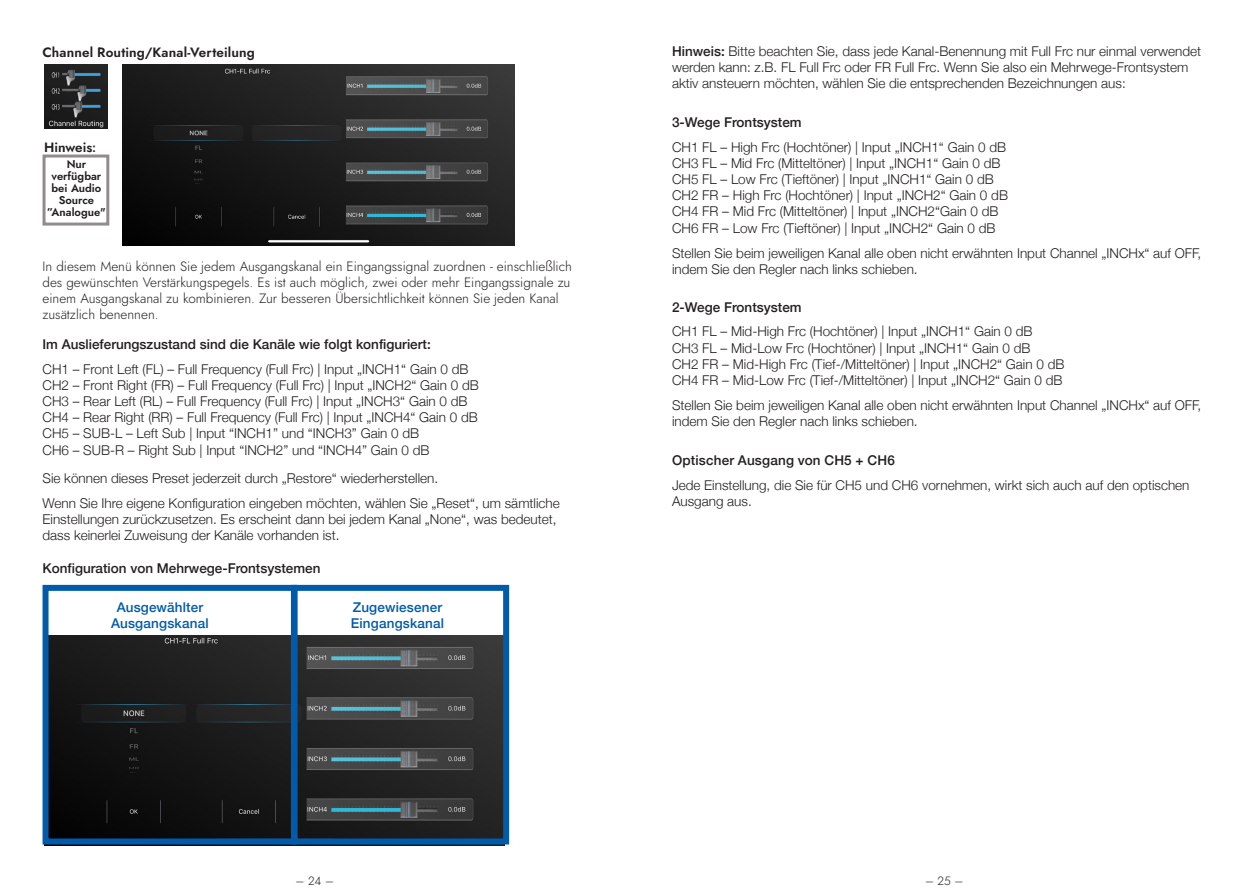
<style>
.page{position:relative;width:1259px;height:893px;background:#fff}
.page>*{position:absolute;margin:0;border:0;box-sizing:border-box;transform-origin:0 0}
.t1{font:300 13.5px/16.2px "Helvetica Neue";color:#231f20}
.t2{font:13.5px/16.2px "Jost";color:#231f20}
.t3{font:500 13.5px "Helvetica Neue";color:#231f20}
.t4{font:500 13.5px/16.2px "Helvetica Neue";letter-spacing:.015em;color:#015aaa;text-align:center}
.t5{font:600 13.5px "Jost";letter-spacing:.005em;color:#231f20}
.t6{font:12px "Jost";color:#231f20}
.t7{font:600 11.25px/12px "Jost";color:#231f20;text-align:center}
.s1{font-family:"Arial";font-weight:700;font-size:12px}
.s2{font-weight:500}
</style>
<div class="page">
<img style="left:44px;top:65px;width:64px;height:64px">
<div style="left:43px;top:155px;width:66px;height:71px;border:3px solid #938a8c"></div>
<img style="left:123px;top:65px;width:391px;height:180px">
<img style="left:45px;top:635px;width:459px;height:210px">
<div style="left:43px;top:585px;width:254px;height:259px;border:6px solid #015aaa"></div>
<div style="left:292px;top:585px;width:217px;height:259px;border:6px solid #015aaa"></div>
<p class="t5" style="left:43px;top:43px;width:214px">Channel Routing/Kanal-Verteilung</p>
<p class="t5" style="left:44px;top:138px;width:54px">Hinweis<span class="s1">:</span></p>
<p class="t7" style="left:47px;top:158px;width:60px">Nur verfügbar bei Audio<br>Source ”Analogue"</p>
<p class="t2" style="left:43px;top:258px;width:531px">In diesem Menü können Sie jedem Ausgangskanal ein Eingangssignal zuordnen - einschließlich des gewünschten Verstärkungspegels. Es ist auch möglich, zwei oder mehr Eingangssignale zu einem Ausgangskanal zu kombinieren. Zur besseren Übersichtlichkeit können Sie jeden Kanal zusätzlich benennen.</p>
<p class="t3" style="left:43px;top:333px;width:390px">Im Auslieferungszustand sind die Kanäle wie folgt konfiguriert:</p>
<p class="t1" style="left:43px;top:360px;width:438px">CH1 – Front Left (FL) – Full Frequency (Full Frc) | Input „INCH1“ Gain 0 dB CH2 – Front Right (FR) – Full Frequency (Full Frc) | Input „INCH2“ Gain 0 dB CH3 – Rear Left (RL) – Full Frequency (Full Frc) | Input „INCH3“ Gain 0 dB CH4 – Rear Right (RR) – Full Frequency (Full Frc) | Input „INCH4“ Gain 0 dB CH5 – SUB-L – Left Sub | Input “INCH1” und “INCH3” Gain 0 dB<br>CH6 – SUB-R – Right Sub | Input “INCH2” und “INCH4” Gain 0 dB</p>
<p class="t1" style="left:43px;top:464px;width:519px;line-height:25.2px">Sie können dieses Preset jederzeit durch „Restore“ wiederherstellen.<br>Wenn Sie Ihre eigene Konfiguration eingeben möchten, wählen Sie „Reset“, um sämtliche</p>
<p class="t1" style="left:43px;top:510px;width:515px">Einstellungen zurückzusetzen. Es erscheint dann bei jedem Kanal „None“, was bedeutet, dass keinerlei Zuweisung der Kanäle vorhanden ist.</p>
<p class="t3" style="left:43px;top:557px;width:279px">Konfiguration von Mehrwege-Frontsystemen</p>
<p class="t4" style="left:111px;top:598px;width:99px">Ausgewählter<br>Ausgangskanal</p>
<p class="t4" style="left:351px;top:598px;width:95px;text-align:left">Zugewiesener<br>Eingangskanal</p>
<p class="t1" style="left:672px;top:42px;width:530px"><span class="s2">Hinweis:</span> Bitte beachten Sie, dass jede Kanal-Benennung mit Full Frc nur einmal verwendet werden kann: z.B. FL Full Frc oder FR Full Frc. Wenn Sie also ein Mehrwege-Frontsystem aktiv ansteuern möchten, wählen Sie die entsprechenden Bezeichnungen aus:</p>
<p class="t3" style="left:672px;top:111px;width:131px">3-Wege Frontsystem</p>
<p class="t1" style="left:672px;top:138px;width:337px">CH1 FL – High Frc (Hochtöner) | Input „INCH1“ Gain 0 dB CH3 FL – Mid Frc (Mitteltöner) | Input „INCH1“ Gain 0 dB CH5 FL – Low Frc (Tieftöner) | Input „INCH1“ Gain 0 dB CH2 FR – High Frc (Hochtöner) | Input „INCH2“ Gain 0 dB CH4 FR – Mid Frc (Mitteltöner) | Input „INCH2“Gain 0 dB CH6 FR – Low Frc (Tieftöner) | Input „INCH2“ Gain 0 dB</p>
<p class="t1" style="left:672px;top:244px;width:531px">Stellen Sie beim jeweiligen Kanal alle oben nicht erwähnten Input Channel „INCHx“ auf OFF, indem Sie den Regler nach links schieben.</p>
<p class="t3" style="left:672px;top:296px;width:131px">2-Wege Frontsystem</p>
<p class="t1" style="left:672px;top:323px;width:394px">CH1 FL – Mid-High Frc (Hochtöner) | Input „INCH1“ Gain 0 dB<br>CH3 FL – Mid-Low Frc (Hochtöner) | Input „INCH1“ Gain 0 dB<br>CH2 FR – Mid-High Frc (Tief-/Mitteltöner) | Input „INCH2“ Gain 0 dB CH4 FR – Mid-Low Frc (Tief-/Mitteltöner) | Input „INCH2“ Gain 0 dB</p>
<p class="t1" style="left:672px;top:396px;width:531px">Stellen Sie beim jeweiligen Kanal alle oben nicht erwähnten Input Channel „INCHx“ auf OFF, indem Sie den Regler nach links schieben.</p>
<p class="t3" style="left:672px;top:449px;width:224px">Optischer Ausgang von CH5 + CH6</p>
<p class="t1" style="left:672px;top:476px;width:519px">Jede Einstellung, die Sie für CH5 und CH6 vornehmen, wirkt sich auch auf den optischen<br>Ausgang aus.</p>
<p class="t6" style="left:295px;top:872px;width:40px">– 24 –</p>
<p class="t6" style="left:925px;top:872px;width:40px">– 25 –</p>
</div>
